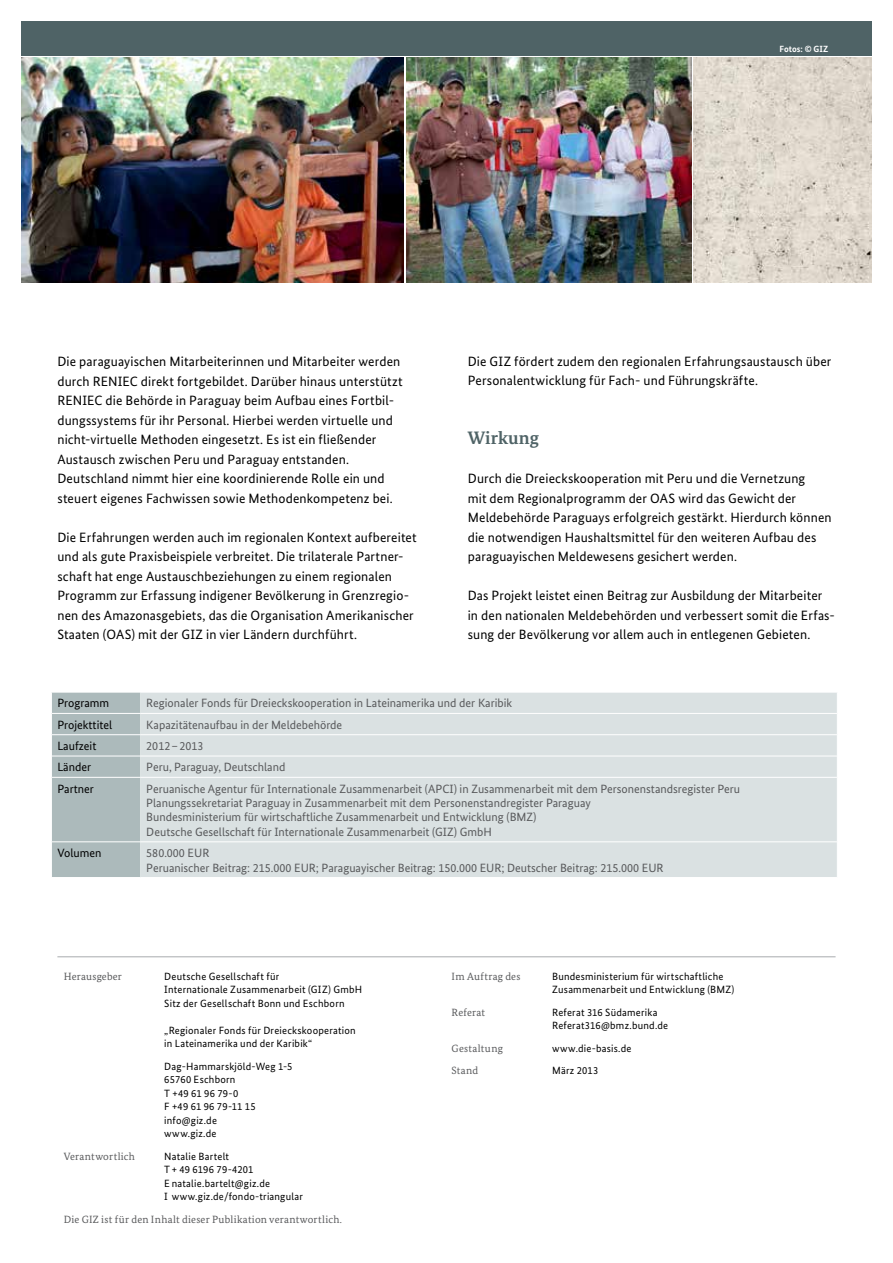
<style>
.page{position:relative;width:893px;height:1263px;background:#fff}
.page>*{position:absolute;margin:0;border:0;box-sizing:border-box;transform-origin:0 0}
.t1{font:700 18px "Bundes Serif";color:#4f6366}
.t2{font:13.5px/19.5px "Bundes Sans";letter-spacing:.01em;color:#000}
.t3{font:12px/14.4px "Bundes Sans";color:#58595b}
.t4{font:12px "Bundes Sans";color:#000}
.t5{font:10.5px/13.5px "Bundes Sans";letter-spacing:.02em;color:#000}
.t6{font:10.5px "Bundes Serif";letter-spacing:.025em;color:#58595b}
.t7{font:700 9px "Bundes Sans";color:#fff}
</style>
<div class="page">
<div style="left:21px;top:21px;width:851px;height:34px;background:#4f6366"></div>
<hr style="left:57px;top:956px;width:779px;height:1px;background:#a9abae">
<img style="left:406px;top:57px;width:285px;height:226px">
<img style="left:693px;top:57px;width:179px;height:226px">
<img style="left:21px;top:57px;width:382px;height:226px">
<div style="left:140px;top:693px;width:697px;height:184px;background:#dae1e2"></div>
<div style="left:51px;top:692px;width:89px;height:185px;background:#acbabb"></div>
<hr style="left:51px;top:777px;width:1px;height:65px;background:#fff">
<hr style="left:51px;top:842px;width:1px;height:35px;background:#fff">
<hr style="left:52px;top:713px;width:88px;height:1px;background:#fff">
<hr style="left:140px;top:713px;width:697px;height:1px;background:#fff">
<hr style="left:52px;top:734px;width:88px;height:1px;background:#fff">
<hr style="left:140px;top:734px;width:697px;height:1px;background:#fff">
<hr style="left:52px;top:756px;width:88px;height:1px;background:#fff">
<hr style="left:140px;top:756px;width:697px;height:1px;background:#fff">
<hr style="left:52px;top:777px;width:88px;height:1px;background:#fff">
<hr style="left:140px;top:777px;width:697px;height:1px;background:#fff">
<hr style="left:52px;top:841px;width:88px;height:1px;background:#fff">
<hr style="left:140px;top:841px;width:697px;height:1px;background:#fff">
<p class="t7" style="left:779px;top:43px;width:50px">Fotos: © GIZ</p>
<p class="t2" style="left:57px;top:351px;width:347px">Die paraguayischen Mitarbeiterinnen und Mitarbeiter werden durch RENIEC direkt fortgebildet. Darüber hinaus unterstützt RENIEC die Behörde in Paraguay beim Aufbau eines Fortbil&shy;dungssystems für ihr Personal. Hierbei werden virtuelle und nicht-virtuelle Methoden eingesetzt. Es ist ein fließender Austausch zwischen Peru und Paraguay entstanden.<br>Deutschland nimmt hier eine koordinierende Rolle ein und steuert eigenes Fachwissen sowie Methodenkompetenz bei.</p>
<p class="t2" style="left:57px;top:527px;width:361px">Die Erfahrungen werden auch im regionalen Kontext aufbereitet und als gute Praxisbeispiele verbreitet. Die trilaterale Partner&shy;schaft hat enge Austauschbeziehungen zu einem regionalen Programm zur Erfassung indigener Bevölkerung in Grenzregio&shy;nen des Amazonasgebiets, das die Organisation Amerikanischer Staaten (OAS) mit der GIZ in vier Ländern durchführt.</p>
<p class="t2" style="left:468px;top:351px;width:365px">Die GIZ fördert zudem den regionalen Erfahrungsaustausch über<br>Personalentwicklung für Fach- und Führungskräfte.</p>
<h1 class="t1" style="left:468px;top:427px;width:73px">Wirkung</h1>
<p class="t2" style="left:468px;top:468px;width:365px">Durch die Dreieckskooperation mit Peru und die Vernetzung<br>mit dem Regionalprogramm der OAS wird das Gewicht der Meldebehörde Paraguays erfolgreich gestärkt. Hierdurch können die notwendigen Haushaltsmittel für den weiteren Aufbau des paraguayischen Meldewesens gesichert werden.</p>
<p class="t2" style="left:468px;top:585px;width:369px">Das Projekt leistet einen Beitrag zur Ausbildung der Mitarbeiter in den nationalen Meldebehörden und verbessert somit die Erfas&shy;sung der Bevölkerung vor allem auch in entlegenen Gebieten.</p>
<p class="t4" style="left:57px;top:696px;width:53px">Programm</p>
<p class="t3" style="left:146px;top:696px;width:367px">Regionaler Fonds für Dreieckskooperation in Lateinamerika und der Karibik</p>
<p class="t4" style="left:57px;top:717px;width:56px">Projekttitel</p>
<p class="t3" style="left:146px;top:717px;width:197px">Kapazitätenaufbau in der Meldebehörde</p>
<p class="t4" style="left:57px;top:738px;width:40px">Laufzeit</p>
<p class="t3" style="left:146px;top:738px;width:59px">2012–2013</p>
<p class="t4" style="left:57px;top:760px;width:35px">Länder</p>
<p class="t3" style="left:146px;top:760px;width:141px">Peru, Paraguay, Deutschland</p>
<p class="t4" style="left:57px;top:781px;width:38px">Partner</p>
<p class="t3" style="left:146px;top:781px;width:595px">Peruanische Agentur für Internationale Zusammenarbeit (APCI) in Zusammenarbeit mit dem Personenstandsregister Peru Planungssekretariat Paraguay in Zusammenarbeit mit dem Personenstandregister Paraguay<br>Bundesministerium für wirtschaftliche Zusammenarbeit und Entwicklung (BMZ)<br>Deutsche Gesellschaft für Internationale Zusammenarbeit (GIZ) GmbH</p>
<p class="t4" style="left:57px;top:846px;width:46px">Volumen</p>
<p class="t3" style="left:146px;top:846px;width:519px">580.000 EUR<br>Peruanischer Beitrag: 215.000 EUR; Paraguayischer Beitrag: 150.000 EUR; Deutscher Beitrag: 215.000 EUR</p>
<p class="t6" style="left:64px;top:969px;width:60px">Herausgeber</p>
<p class="t5" style="left:164px;top:969px;width:199px">Deutsche Gesellschaft für<br>Internationale Zusammenarbeit (GIZ) GmbH<br>Sitz der Gesellschaft Bonn und Eschborn</p>
<p class="t5" style="left:164px;top:1023px;width:193px">„Regionaler Fonds für Dreieckskooperation in Lateinamerika und der Karibik“</p>
<p class="t5" style="left:164px;top:1059px;width:130px">Dag-Hammarskjöld-Weg 1-5<br>65760 Eschborn<br>T +49 61 96 79-0<br>F +49 61 96 79-11 15 info@giz.de<br>www.giz.de</p>
<p class="t6" style="left:64px;top:1150px;width:73px">Verantwortlich</p>
<p class="t5" style="left:164px;top:1149px;width:140px">Natalie Bartelt<br>T + 49 6196 79-4201<br>E natalie.bartelt@giz.de<br>I www.giz.de/fondo-triangular</p>
<p class="t6" style="left:64px;top:1213px;width:280px">Die GIZ ist für den Inhalt dieser Publikation verantwortlich.</p>
<p class="t6" style="left:452px;top:970px;width:70px">Im Auftrag des</p>
<p class="t5" style="left:552px;top:969px;width:184px">Bundesministerium für wirtschaftliche<br>Zusammenarbeit und Entwicklung (BMZ)</p>
<p class="t6" style="left:452px;top:1006px;width:35px">Referat</p>
<p class="t5" style="left:552px;top:1005px;width:118px">Referat 316 Südamerika<br>Referat316@bmz.bund.de</p>
<p class="t6" style="left:452px;top:1042px;width:53px">Gestaltung</p>
<p class="t5" style="left:552px;top:1041px;width:81px">www.die-basis.de</p>
<p class="t6" style="left:452px;top:1064px;width:28px">Stand</p>
<p class="t5" style="left:552px;top:1064px;width:48px">März 2013</p>
</div>
